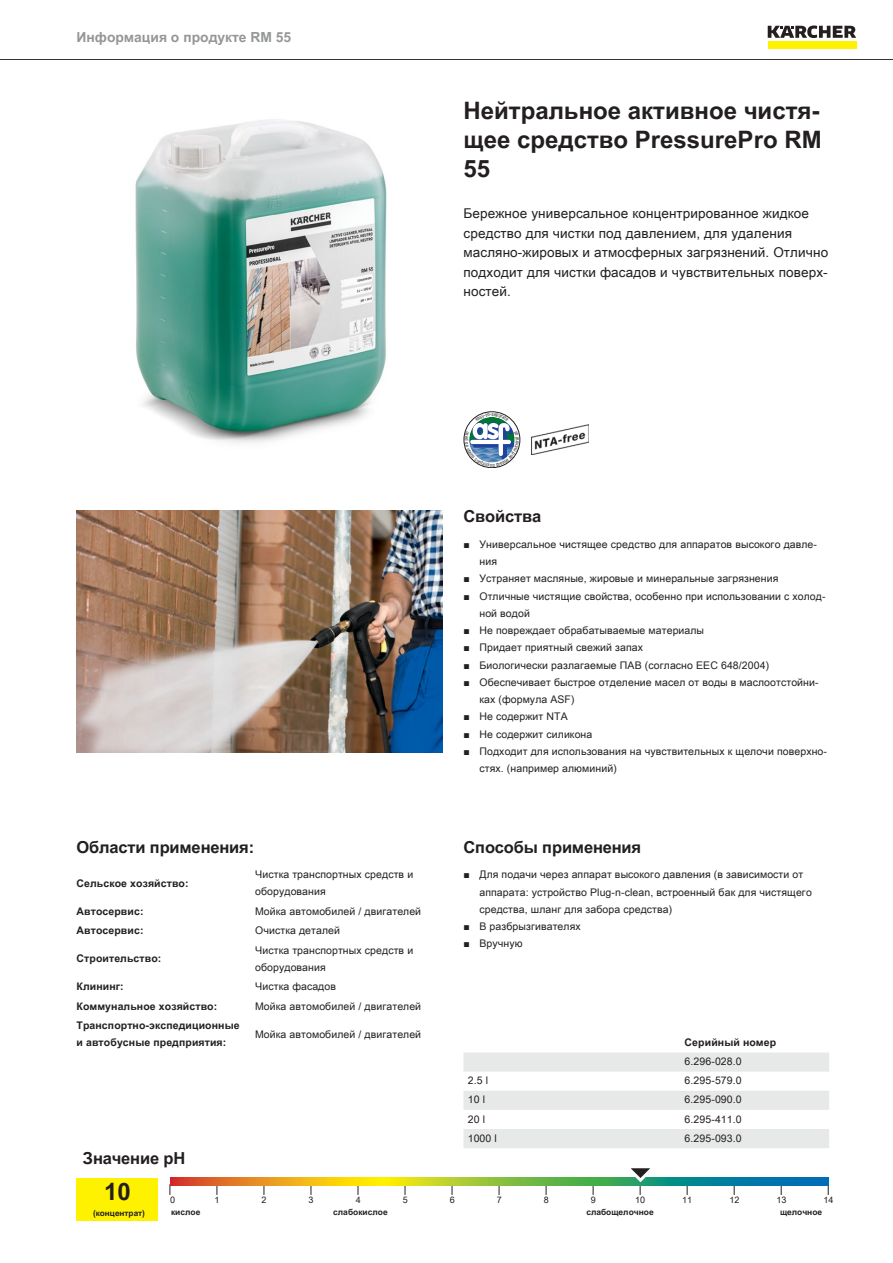
<style>
.page{position:relative;width:893px;height:1263px;background:#fff}
.page>*{position:absolute;margin:0;border:0;box-sizing:border-box;transform-origin:0 0}
.t1{font:700 24px/28.8px "Arial Unicode MS";color:#231f20;text-align:justify}
.t2{font:700 16.5px "Arial Unicode MS";letter-spacing:-.01em;color:#231f20}
.t3{font:700 13.8px "Arial Unicode MS";color:#949698}
.t4{font:13.5px/19.5px "Arial Unicode MS";letter-spacing:.01em;color:#231f20}
.t5{font:10.5px/17.2px "Arial Unicode MS";letter-spacing:.01em;color:#231f20}
.t6{font:700 10.5px/17.2px "Arial Unicode MS";letter-spacing:.01em;color:#231f20}
.t7{font:9px "Arial Unicode MS";color:#231f20}
.t8{font:700 8.4px "Arial Unicode MS";color:#231f20}
.t9{font:700 8.25px "Arial Unicode MS";color:#231f20}
.s1{font-family:"Arial"}
</style>
<div class="page">
<hr style="left:0;top:59px;width:893px;height:1px;background:#231f20">
<div style="left:768px;top:42px;width:88px;height:7px;background:#fff200"></div>
<svg style="left:768px;top:26px;width:88px;height:12px"></svg>
<img style="left:135px;top:119px;width:252px;height:324px">
<img style="left:531px;top:424px;width:57px;height:30px">
<img style="left:77px;top:510px;width:365px;height:243px">
<div style="left:77px;top:1178px;width:81px;height:42px;background:#fff200"></div>
<svg style="left:170px;top:1178px;width:658px;height:8px;background:#88a249"></svg>
<svg style="left:623px;top:1168px;width:38px;height:27px"></svg>
<svg style="left:463px;top:1052px;width:366px;height:96px"></svg>
<svg style="left:464px;top:412px;width:56px;height:56px"></svg>
<h3 class="t3" style="left:77px;top:27px;width:216px">Информация о продукте RM 55</h3>
<h1 class="t1" style="left:463px;top:97px;width:360px">Нейтральное активное чистя&shy;щее средство PressurePro RM 55</h1>
<p class="t4" style="left:463px;top:203px;width:366px">Бережное универсальное концентрированное жидкое средство для чистки под давлением, для удаления масляно-жировых и атмосферных загрязнений. Отлично подходит для чистки фасадов и чувствительных поверх&shy;ностей.</p>
<h2 class="t2" style="left:77px;top:835px;width:179px">Области применения:</h2>
<p class="t6" style="left:77px;top:875px;width:114px">Сельское хозяйство:</p>
<p class="t5" style="left:255px;top:865px;width:160px">Чистка транспортных средств и оборудования</p>
<p class="t6" style="left:77px;top:903px;width:68px">Автосервис:</p>
<p class="t5" style="left:255px;top:902px;width:168px">Мойка автомобилей / двигателей</p>
<p class="t6" style="left:77px;top:922px;width:68px">Автосервис:</p>
<p class="t5" style="left:255px;top:921px;width:86px">Очистка деталей</p>
<p class="t6" style="left:77px;top:950px;width:86px">Строительство:</p>
<p class="t5" style="left:255px;top:941px;width:160px">Чистка транспортных средств и оборудования</p>
<p class="t6" style="left:77px;top:978px;width:49px">Клининг:</p>
<p class="t5" style="left:255px;top:978px;width:82px">Чистка фасадов</p>
<p class="t6" style="left:77px;top:998px;width:142px">Коммунальное хозяйство:</p>
<p class="t5" style="left:255px;top:997px;width:168px">Мойка автомобилей / двигателей</p>
<p class="t6" style="left:77px;top:1017px;width:165px">Транспортно-экспедиционные и автобусные предприятия:</p>
<p class="t5" style="left:255px;top:1025px;width:168px">Мойка автомобилей / двигателей</p>
<h2 class="t2" style="left:463px;top:504px;width:79px">Свойства</h2>
<p class="t5" style="left:479px;top:535px;width:339px;text-indent:-16px"><span class="s1">■</span> Универсальное чистящее средство для аппаратов высокого давле&shy;ния</p>
<p class="t5" style="left:463px;top:570px;width:316px"><span class="s1">■</span> Устраняет масляные, жировые и минеральные загрязнения</p>
<p class="t5" style="left:479px;top:587px;width:348px;text-indent:-16px"><span class="s1">■</span> Отличные чистящие свойства, особенно при использовании с холод&shy;ной водой</p>
<p class="t5" style="left:463px;top:622px;width:242px"><span class="s1">■</span> Не повреждает обрабатываемые материалы</p>
<p class="t5" style="left:463px;top:639px;width:181px"><span class="s1">■</span> Придает приятный свежий запах</p>
<p class="t5" style="left:463px;top:656px;width:307px"><span class="s1">■</span> Биологически разлагаемые ПАВ (согласно EEC 648/2004)</p>
<p class="t5" style="left:479px;top:673px;width:341px;text-indent:-16px"><span class="s1">■</span> Обеспечивает быстрое отделение масел от воды в маслоотстойни&shy;ках (формула ASF)</p>
<p class="t5" style="left:463px;top:708px;width:106px"><span class="s1">■</span> Не содержит NTA</p>
<p class="t5" style="left:463px;top:725px;width:130px"><span class="s1">■</span> Не содержит силикона</p>
<p class="t5" style="left:479px;top:742px;width:349px;text-indent:-16px"><span class="s1">■</span> Подходит для использования на чувствительных к щелочи поверхно&shy;стях. (например алюминий)</p>
<h2 class="t2" style="left:463px;top:835px;width:179px">Способы применения</h2>
<p class="t5" style="left:479px;top:866px;width:334px;text-indent:-16px"><span class="s1">■</span> Для подачи через аппарат высокого давления (в зависимости от аппарата: устройство Plug-n-clean, встроенный бак для чистящего средства, шланг для забора средства)</p>
<p class="t5" style="left:463px;top:917px;width:119px"><span class="s1">■</span> В разбрызгивателях</p>
<p class="t5" style="left:463px;top:935px;width:61px"><span class="s1">■</span> Вручную</p>
<p class="t6" style="left:685px;top:1034px;width:93px">Серийный номер</p>
<p class="t5" style="left:685px;top:1052px;width:59px">6.296-028.0</p>
<p class="t5" style="left:468px;top:1072px;width:22px">2.5 l</p>
<p class="t5" style="left:685px;top:1072px;width:59px">6.295-579.0</p>
<p class="t5" style="left:468px;top:1091px;width:19px">10 l</p>
<p class="t5" style="left:685px;top:1091px;width:59px">6.295-090.0</p>
<p class="t5" style="left:468px;top:1110px;width:19px">20 l</p>
<p class="t5" style="left:685px;top:1110px;width:59px">6.295-411.0</p>
<p class="t5" style="left:468px;top:1129px;width:31px">1000 l</p>
<p class="t5" style="left:685px;top:1129px;width:59px">6.295-093.0</p>
<h2 class="t2" style="left:83px;top:1146px;width:104px">Значение pH</h2>
<h1 class="t1" style="left:104px;top:1178px;width:28px">10</h1>
<p class="t7" style="left:170px;top:1193px;width:7px">0</p>
<p class="t7" style="left:215px;top:1193px;width:7px">1</p>
<p class="t7" style="left:262px;top:1193px;width:7px">2</p>
<p class="t7" style="left:309px;top:1193px;width:7px">3</p>
<p class="t7" style="left:356px;top:1193px;width:7px">4</p>
<p class="t7" style="left:403px;top:1193px;width:7px">5</p>
<p class="t7" style="left:450px;top:1193px;width:7px">6</p>
<p class="t7" style="left:497px;top:1193px;width:7px">7</p>
<p class="t7" style="left:544px;top:1193px;width:7px">8</p>
<p class="t7" style="left:591px;top:1193px;width:7px">9</p>
<p class="t7" style="left:635px;top:1193px;width:12px">10</p>
<p class="t7" style="left:682px;top:1193px;width:12px">11</p>
<p class="t7" style="left:729px;top:1193px;width:12px">12</p>
<p class="t7" style="left:776px;top:1193px;width:12px">13</p>
<p class="t7" style="left:823px;top:1193px;width:12px">14</p>
<p class="t9" style="left:93px;top:1207px;width:53px">(концентрат)</p>
<p class="t8" style="left:171px;top:1206px;width:31px">кислое</p>
<p class="t8" style="left:333px;top:1206px;width:56px">слабокислое</p>
<p class="t8" style="left:586px;top:1206px;width:69px">слабощелочное</p>
<p class="t8" style="left:780px;top:1206px;width:44px">щелочное</p>
</div>
